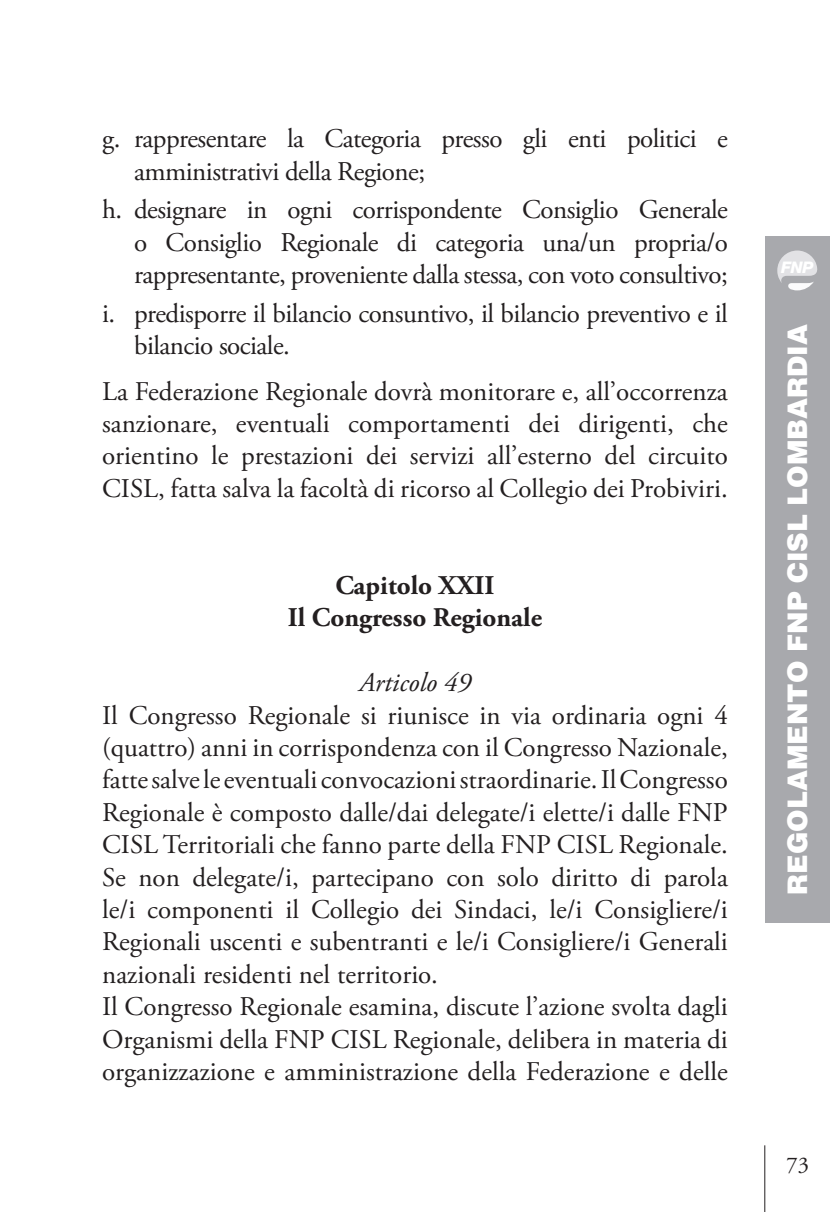
<style>
.page{position:relative;width:830px;height:1212px;background:#fff}
.page>*{position:absolute;margin:0;border:0;box-sizing:border-box;transform-origin:0 0}
.t1{font:27px/32.4px "Adobe Garamond Pro";letter-spacing:-.02em;color:#231f20;text-align:justify}
.t2{font:700 27px "Adobe Garamond Pro";color:#231f20}
.t3{font:900 27px "Helvetica LT Std";color:#fff}
.t4{font:italic 27px "Adobe Garamond Pro";color:#231f20}
.t5{font:22.5px "Adobe Garamond Pro";color:#231f20}
.t6{font:italic 800 15.97px "Helvetica Neue LT Std";color:#fff}
</style>
<div class="page">
<hr style="left:764px;top:1145px;width:1px;height:67px;background:#231f20">
<div style="left:764px;top:236px;width:65px;height:686px;background:#a8a9ad"></div>
<svg style="left:777px;top:250px;width:39px;height:40px"></svg>
<p class="t1" style="left:134px;top:123px;width:595px;text-indent:-32px">g. rappresentare la Categoria presso gli enti politici e amministrativi della Regione;</p>
<p class="t1" style="left:134px;top:195px;width:595px;text-indent:-32px">h. designare in ogni corrispondente Consiglio Generale o Consiglio Regionale di categoria una/un propria/o rappresentante, proveniente dalla stessa, con voto consultivo;</p>
<p class="t1" style="left:134px;top:298px;width:595px;text-indent:-32px">i. predisporre il bilancio consuntivo, il bilancio preventivo e il bilancio sociale.</p>
<p class="t1" style="left:102px;top:376px;width:627px">La Federazione Regionale dovrà monitorare e, all’occorrenza sanzionare, eventuali comportamenti dei dirigenti, che orientino le prestazioni dei servizi all’esterno del circuito CISL, fatta salva la facoltà di ricorso al Collegio dei Probiviri.</p>
<p class="t2" style="left:335px;top:570px;width:161px">Capitolo XXII</p>
<p class="t2" style="left:288px;top:602px;width:255px">Il Congresso Regionale</p>
<p class="t4" style="left:359px;top:666px;width:113px">Articolo 49</p>
<p class="t1" style="left:102px;top:700px;width:627px">Il Congresso Regionale si riunisce in via ordinaria ogni 4 (quattro) anni in corrispondenza con il Congresso Nazionale, fatte salve le eventuali convocazioni straordinarie. Il Congresso Regionale è composto dalle/dai delegate/i elette/i dalle FNP CISL Territoriali che fanno parte della FNP CISL Regionale.<br>Se non delegate/i, partecipano con solo diritto di parola le/i componenti il Collegio dei Sindaci, le/i Consigliere/i Regionali uscenti e subentranti e le/i Consigliere/i Generali nazionali residenti nel territorio.</p>
<p class="t1" style="left:102px;top:991px;width:627px">Il Congresso Regionale esamina, discute l’azione svolta dagli Organismi della FNP CISL Regionale, delibera in materia di organizzazione e amministrazione della Federazione e delle</p>
<p class="t6" style="left:780px;top:257px;width:34px">FNP</p>
<p class="t3" style="left:779px;top:895px;width:572px;rotate:-90deg">REGOLAMENTO FNP CISL LOMBARDIA</p>
<p class="t5" style="left:786px;top:1152px;width:24px">73</p>
</div>
